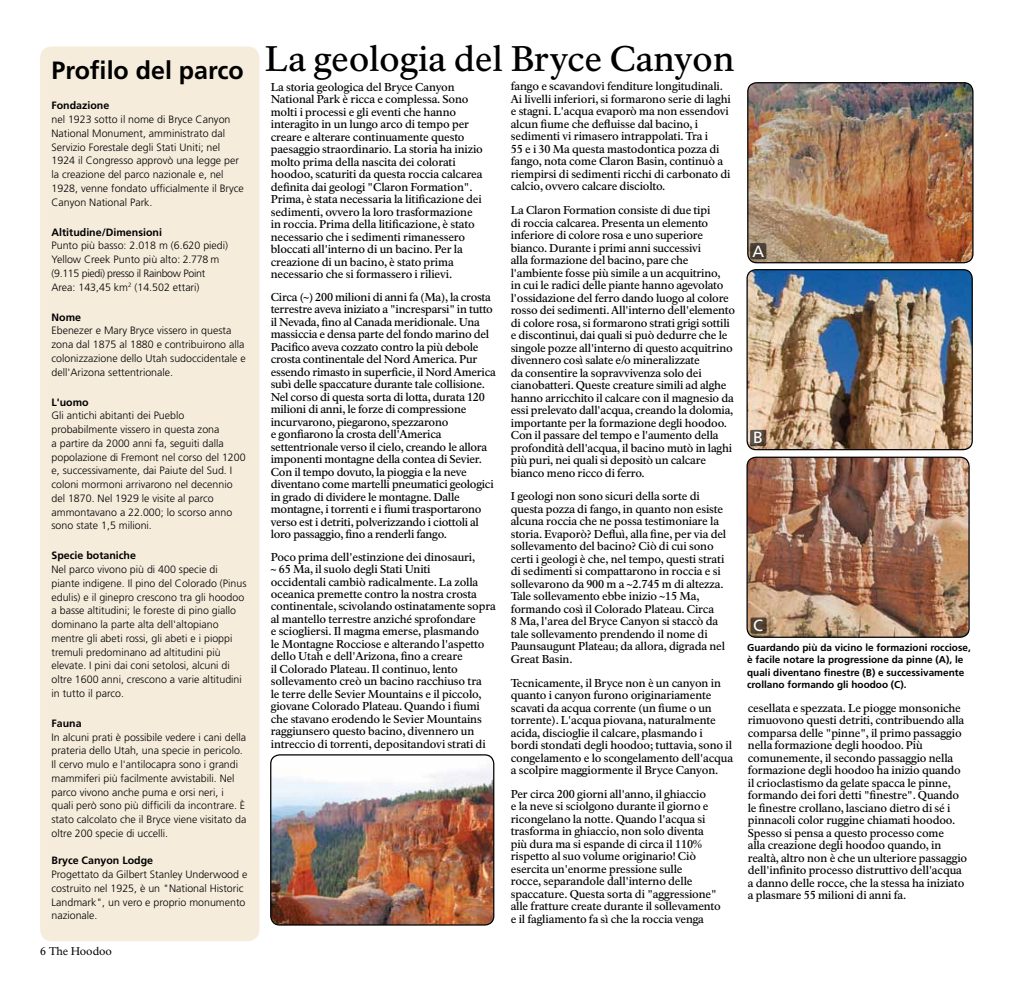
<style>
.page{position:relative;width:1013px;height:990px;background:#fff}
.page>*{position:absolute;margin:0;border:0;box-sizing:border-box;transform-origin:0 0}
.t1{font:500 35px "NPS Rawlinson OT";letter-spacing:-.005em;color:#000}
.t2{font:700 25px "Frutiger LT Std";color:#000}
.t3{font:16.25px "Frutiger LT Std";color:#fff}
.t4{font:500 11.25px/12.5px "NPS Rawlinson OT";letter-spacing:-.015em;color:#000}
.t5{font:11px "NPS Rawlinson OT";letter-spacing:-.005em;color:#000}
.t6{font:300 10.62px/13.8px "Frutiger LT Std";color:#000}
.t7{font:700 10.62px "Frutiger LT Std";color:#000}
.t8{font:700 10px/12.5px "Frutiger LT Std";color:#000}
.s1{font-size:11.25px}
</style>
<div class="page">
<img style="left:748px;top:457px;width:221px;height:180px">
<div style="left:746px;top:457px;width:223px;height:181px;border:1px solid #000;border-radius:9px"></div>
<img style="left:748px;top:270px;width:224px;height:180px">
<div style="left:746px;top:269px;width:226px;height:181px;border:1px solid #000;border-radius:9px"></div>
<img style="left:747px;top:83px;width:225px;height:180px">
<div style="left:747px;top:82px;width:226px;height:181px;border:1px solid #000;border-radius:9px"></div>
<div style="left:40px;top:46px;width:219px;height:895px;background:#f6ecdc;border-radius:12px"></div>
<div style="left:750px;top:618px;width:16px;height:16px;background:#524232;border-radius:2px"></div>
<div style="left:750px;top:243px;width:16px;height:16px;background:#463e33;border-radius:2px"></div>
<svg style="left:750px;top:430px;width:16px;height:16px"></svg>
<img style="left:272px;top:755px;width:222px;height:169px">
<div style="left:270px;top:754px;width:224px;height:172px;border:1px solid #000;border-radius:9px"></div>
<h2 class="t2" style="left:51px;top:56px;width:194px">Profilo del parco</h2>
<p class="t7" style="left:51px;top:99px;width:59px">Fondazione</p>
<p class="t6" style="left:51px;top:113px;width:194px">nel 1923 sotto il nome di Bryce Canyon National Monument, amministrato dal Servizio Forestale degli Stati Uniti; nel 1924 il Congresso approvò una legge per la creazione del parco nazionale e, nel 1928, venne fondato ufficialmente il Bryce Canyon National Park.</p>
<p class="t7" style="left:51px;top:226px;width:112px">Altitudine/Dimensioni</p>
<p class="t6" style="left:51px;top:239px;width:178px">Punto più basso: 2.018 m (6.620 piedi)<br>Yellow Creek Punto più alto: 2.778 m (9.115 piedi) presso il Rainbow Point Area: 143,45 km<sup>2</sup> (14.502 ettari)</p>
<p class="t7" style="left:51px;top:311px;width:31px">Nome</p>
<p class="t6" style="left:51px;top:324px;width:196px">Ebenezer e Mary Bryce vissero in questa zona dal 1875 al 1880 e contribuirono alla colonizzazione dello Utah sudoccidentale e dell'Arizona settentrionale.</p>
<p class="t7" style="left:51px;top:396px;width:39px">L'uomo</p>
<p class="t6" style="left:51px;top:409px;width:196px">Gli antichi abitanti dei Pueblo probabilmente vissero in questa zona<br>a partire da 2000 anni fa, seguiti dalla popolazione di Fremont nel corso del 1200 e, successivamente, dai Paiute del Sud. I coloni mormoni arrivarono nel decennio del 1870. Nel 1929 le visite al parco ammontavano a 22.000; lo scorso anno sono state 1,5 milioni.</p>
<p class="t7" style="left:51px;top:549px;width:86px">Specie botaniche</p>
<p class="t6" style="left:51px;top:563px;width:196px">Nel parco vivono più di 400 specie di piante indigene. Il pino del Colorado (Pinus edulis) e il ginepro crescono tra gli hoodoo a basse altitudini; le foreste di pino giallo dominano la parte alta dell'altopiano mentre gli abeti rossi, gli abeti e i pioppi tremuli predominano ad altitudini più elevate. I pini dai coni setolosi, alcuni di oltre 1600 anni, crescono a varie altitudini in tutto il parco.</p>
<p class="t7" style="left:51px;top:717px;width:32px">Fauna</p>
<p class="t6" style="left:51px;top:730px;width:196px">In alcuni prati è possibile vedere i cani della prateria dello Utah, una specie in pericolo.<br>Il cervo mulo e l'antilocapra sono i grandi mammiferi più facilmente avvistabili. Nel parco vivono anche puma e orsi neri, i quali però sono più difficili da incontrare. È stato calcolato che il Bryce viene visitato da oltre 200 specie di uccelli.</p>
<p class="t7" style="left:51px;top:854px;width:103px">Bryce Canyon Lodge</p>
<p class="t6" style="left:51px;top:868px;width:197px">Progettato da Gilbert Stanley Underwood e costruito nel 1925, è un "National Historic Landmark", un vero e proprio monumento nazionale.</p>
<p class="t5" style="left:40px;top:944px;width:73px"><span class="s1">6</span> The Hoodoo</p>
<h1 class="t1" style="left:265px;top:38px;width:471px">La geologia del Bryce Canyon</h1>
<p class="t4" style="left:511px;top:81px;width:221px">fango e scavandovi fenditure longitudinali.<br>Ai livelli inferiori, si formarono serie di laghi e stagni. L'acqua evaporò ma non essendovi alcun fiume che defluisse dal bacino, i sedimenti vi rimasero intrappolati. Tra i<br>55 e i 30 Ma questa mastodontica pozza di fango, nota come Claron Basin, continuò a riempirsi di sedimenti ricchi di carbonato di calcio, ovvero calcare disciolto.</p>
<p class="t4" style="left:511px;top:204px;width:226px">La Claron Formation consiste di due tipi<br>di roccia calcarea. Presenta un elemento inferiore di colore rosa e uno superiore bianco. Durante i primi anni successivi<br>alla formazione del bacino, pare che l'ambiente fosse più simile a un acquitrino,<br>in cui le radici delle piante hanno agevolato l'ossidazione del ferro dando luogo al colore rosso dei sedimenti. All'interno dell'elemento di colore rosa, si formarono strati grigi sottili e discontinui, dai quali si può dedurre che le singole pozze all'interno di questo acquitrino divennero così salate e/o mineralizzate<br>da consentire la sopravvivenza solo dei cianobatteri. Queste creature simili ad alghe hanno arricchito il calcare con il magnesio da essi prelevato dall'acqua, creando la dolomia, importante per la formazione degli hoodoo.<br>Con il passare del tempo e l'aumento della profondità dell'acqua, il bacino mutò in laghi più puri, nei quali si depositò un calcare bianco meno ricco di ferro.</p>
<p class="t4" style="left:511px;top:491px;width:217px">I geologi non sono sicuri della sorte di questa pozza di fango, in quanto non esiste alcuna roccia che ne possa testimoniare la storia. Evaporò? Defluì, alla fine, per via del sollevamento del bacino? Ciò di cui sono certi i geologi è che, nel tempo, questi strati di sedimenti si compattarono in roccia e si sollevarono da 900 m a ~2.745 m di altezza.<br>Tale sollevamento ebbe inizio ~15 Ma, formando così il Colorado Plateau. Circa<br>8 Ma, l'area del Bryce Canyon si staccò da tale sollevamento prendendo il nome di Paunsaugunt Plateau; da allora, digrada nel Great Basin.</p>
<p class="t4" style="left:511px;top:677px;width:224px">Tecnicamente, il Bryce non è un canyon in quanto i canyon furono originariamente scavati da acqua corrente (un fiume o un torrente). L'acqua piovana, naturalmente acida, discioglie il calcare, plasmando i bordi stondati degli hoodoo; tuttavia, sono il congelamento e lo scongelamento dell'acqua a scolpire maggiormente il Bryce Canyon.</p>
<p class="t4" style="left:511px;top:788px;width:212px">Per circa 200 giorni all'anno, il ghiaccio<br>e la neve si sciolgono durante il giorno e ricongelano la notte. Quando l'acqua si trasforma in ghiaccio, non solo diventa più dura ma si espande di circa il 110% rispetto al suo volume originario! Ciò esercita un'enorme pressione sulle<br>rocce, separandole dall'interno delle spaccature. Questa sorta di "aggressione" alle fratture create durante il sollevamento e il fagliamento fa sì che la roccia venga</p>
<p class="t4" style="left:271px;top:81px;width:214px">La storia geologica del Bryce Canyon National Park è ricca e complessa. Sono molti i processi e gli eventi che hanno interagito in un lungo arco di tempo per creare e alterare continuamente questo paesaggio straordinario. La storia ha inizio molto prima della nascita dei colorati hoodoo, scaturiti da questa roccia calcarea definita dai geologi "Claron Formation".<br>Prima, è stata necessaria la litificazione dei sedimenti, ovvero la loro trasformazione in roccia. Prima della litificazione, è stato necessario che i sedimenti rimanessero bloccati all'interno di un bacino. Per la creazione di un bacino, è stato prima necessario che si formassero i rilievi.</p>
<p class="t4" style="left:271px;top:291px;width:226px">Circa (~) 200 milioni di anni fa (Ma), la crosta terrestre aveva iniziato a "incresparsi" in tutto il Nevada, fino al Canada meridionale. Una massiccia e densa parte del fondo marino del Pacifico aveva cozzato contro la più debole crosta continentale del Nord America. Pur essendo rimasto in superficie, il Nord America subì delle spaccature durante tale collisione.<br>Nel corso di questa sorta di lotta, durata 120 milioni di anni, le forze di compressione incurvarono, piegarono, spezzarono<br>e gonfiarono la crosta dell'America settentrionale verso il cielo, creando le allora imponenti montagne della contea di Sevier.<br>Con il tempo dovuto, la pioggia e la neve diventano come martelli pneumatici geologici in grado di dividere le montagne. Dalle montagne, i torrenti e i fiumi trasportarono verso est i detriti, polverizzando i ciottoli al loro passaggio, fino a renderli fango.</p>
<p class="t4" style="left:271px;top:551px;width:226px">Poco prima dell'estinzione dei dinosauri,<br>~ 65 Ma, il suolo degli Stati Uniti<br>occidentali cambiò radicalmente. La zolla oceanica premette contro la nostra crosta continentale, scivolando ostinatamente sopra al mantello terrestre anziché sprofondare<br>e sciogliersi. Il magma emerse, plasmando<br>le Montagne Rocciose e alterando l'aspetto dello Utah e dell'Arizona, fino a creare<br>il Colorado Plateau. Il continuo, lento sollevamento creò un bacino racchiuso tra<br>le terre delle Sevier Mountains e il piccolo, giovane Colorado Plateau. Quando i fiumi che stavano erodendo le Sevier Mountains raggiunsero questo bacino, divennero un intreccio di torrenti, depositandovi strati di</p>
<h3 class="t3" style="left:752px;top:242px;width:13px">A</h3>
<h3 class="t3" style="left:753px;top:428px;width:11px">B</h3>
<h3 class="t3" style="left:753px;top:616px;width:11px">C</h3>
<p class="t8" style="left:747px;top:641px;width:225px">Guardando più da vicino le formazioni rocciose, è facile notare la progressione da pinne (A), le quali diventano finestre (B) e successivamente crollano formando gli hoodoo (C).</p>
<p class="t4" style="left:748px;top:702px;width:221px">cesellata e spezzata. Le piogge monsoniche rimuovono questi detriti, contribuendo alla comparsa delle "pinne", il primo passaggio nella formazione degli hoodoo. Più comunemente, il secondo passaggio nella formazione degli hoodoo ha inizio quando il crioclastismo da gelate spacca le pinne, formando dei fori detti "finestre". Quando le finestre crollano, lasciano dietro di sé i pinnacoli color ruggine chiamati hoodoo.<br>Spesso si pensa a questo processo come<br>alla creazione degli hoodoo quando, in realtà, altro non è che un ulteriore passaggio dell'infinito processo distruttivo dell'acqua a danno delle rocce, che la stessa ha iniziato a plasmare 55 milioni di anni fa.</p>
</div>
